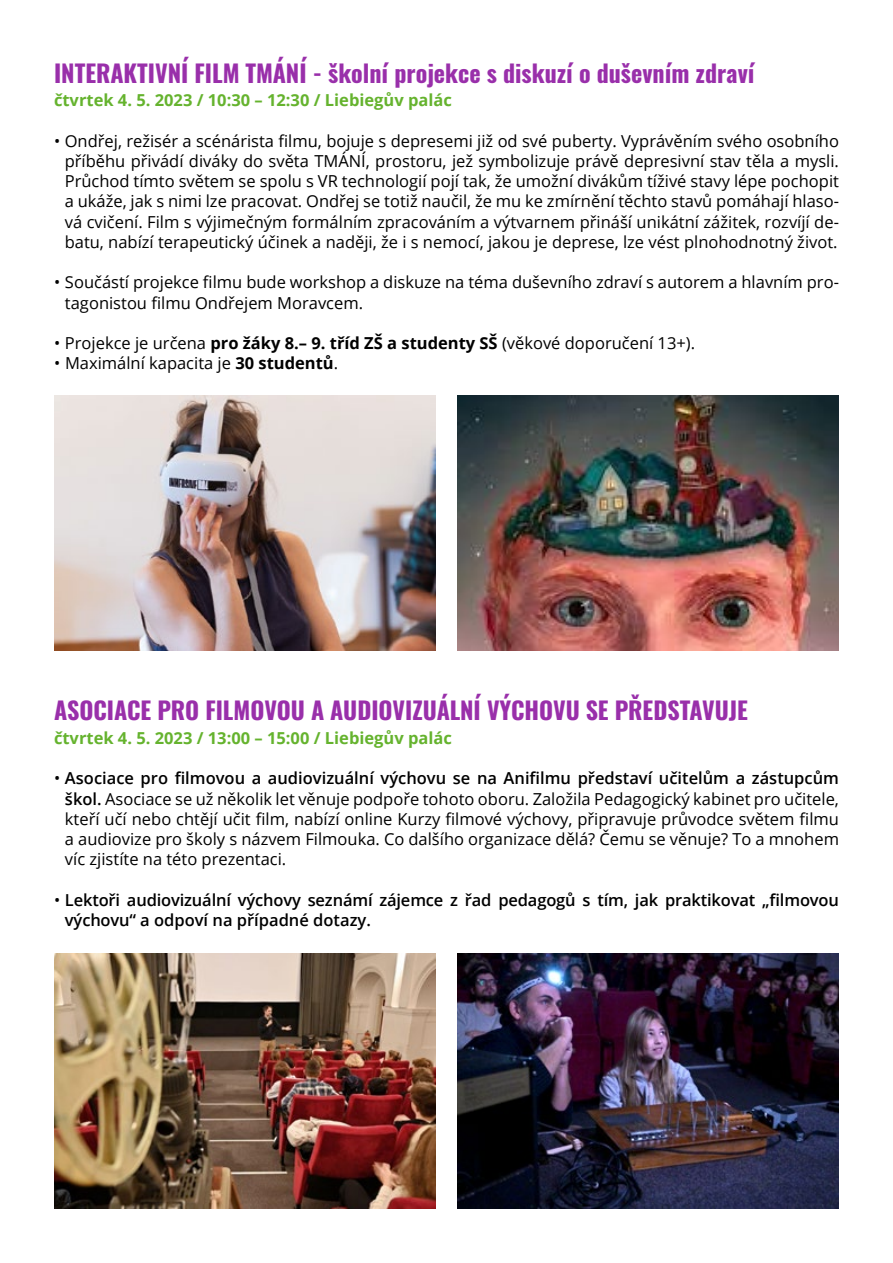
<style>
.page{position:relative;width:893px;height:1263px;background:#fff}
.page>*{position:absolute;margin:0;border:0;box-sizing:border-box;transform-origin:0 0}
.t1{font:24px "Oswald";color:#992faa}
.t2{font:16.5px/20.2px "Open Sans";color:#000;text-align:justify}
.t3{font:600 16.5px/20.2px "Open Sans";letter-spacing:-.01em;color:#000}
.t4{font:700 16.5px "Open Sans";color:#65b32e}
.s1{font-weight:700}
.s2{font-weight:600}
.s3{font-weight:400}
</style>
<div class="page">
<img style="left:458px;top:395px;width:381px;height:256px">
<img style="left:54px;top:395px;width:381px;height:256px">
<img style="left:458px;top:954px;width:381px;height:255px">
<img style="left:54px;top:954px;width:381px;height:255px">
<h1 class="t1" style="left:54px;top:52px;width:702px">INTERAKTIVNÍ FILM TMÁNÍ - školní projekce s diskuzí o duševním zdraví</h1>
<p class="t4" style="left:54px;top:88px;width:399px">čtvrtek 4. 5. 2023 / 10:30 – 12:30 / Liebiegův palác</p>
<p class="t2" style="left:65px;top:130px;width:776px;text-indent:-11px">• Ondřej, režisér a scénárista filmu, bojuje s depresemi již od své puberty. Vyprávěním svého osobního příběhu přivádí diváky do světa TMÁNÍ, prostoru, jež symbolizuje právě depresivní stav těla a mysli.<br>Průchod tímto světem se spolu s VR technologií pojí tak, že umožní divákům tíživé stavy lépe pochopit a ukáže, jak s nimi lze pracovat. Ondřej se totiž naučil, že mu ke zmírnění těchto stavů pomáhají hlaso&shy;vá cvičení. Film s výjimečným formálním zpracováním a výtvarnem přináší unikátní zážitek, rozvíjí de&shy;batu, nabízí terapeutický účinek a naději, že i s nemocí, jakou je deprese, lze vést plnohodnotný život.</p>
<p class="t2" style="left:65px;top:272px;width:775px;text-indent:-11px">• Součástí projekce filmu bude workshop a diskuze na téma duševního zdraví s autorem a hlavním pro&shy;tagonistou filmu Ondřejem Moravcem.</p>
<p class="t2" style="left:54px;top:333px;width:643px">• Projekce je určena <span class="s1">pro žáky 8.– 9. tříd ZŠ a studenty SŠ</span> (věkové doporučení 13+).</p>
<p class="t2" style="left:54px;top:353px;width:286px">• Maximální kapacita je <span class="s1">30 studentů</span>.</p>
<h1 class="t1" style="left:54px;top:689px;width:695px">ASOCIACE PRO FILMOVOU A AUDIOVIZUÁLNÍ VÝCHOVU SE PŘEDSTAVUJE</h1>
<p class="t4" style="left:54px;top:726px;width:399px">čtvrtek 4. 5. 2023 / 13:00 – 15:00 / Liebiegův palác</p>
<p class="t2" style="left:65px;top:768px;width:775px;text-indent:-11px">• <span class="s2">Asociace pro filmovou a audiovizuální výchovu se na Anifilmu představí učitelům a zástupcům škol.</span> Asociace se už několik let věnuje podpoře tohoto oboru. Založila Pedagogický kabinet pro učitele, kteří učí nebo chtějí učit film, nabízí online Kurzy filmové výchovy, připravuje průvodce světem filmu a audiovize pro školy s názvem Filmouka. Co dalšího organizace dělá? Čemu se věnuje? To a mnohem víc zjistíte na této prezentaci.</p>
<p class="t3" style="left:65px;top:889px;width:775px;text-indent:-11px"><span class="s3">•</span> Lektoři audiovizuální výchovy seznámí zájemce z řad pedagogů s tím, jak praktikovat „filmovou výchovu“ a odpoví na případné dotazy.</p>
</div>
